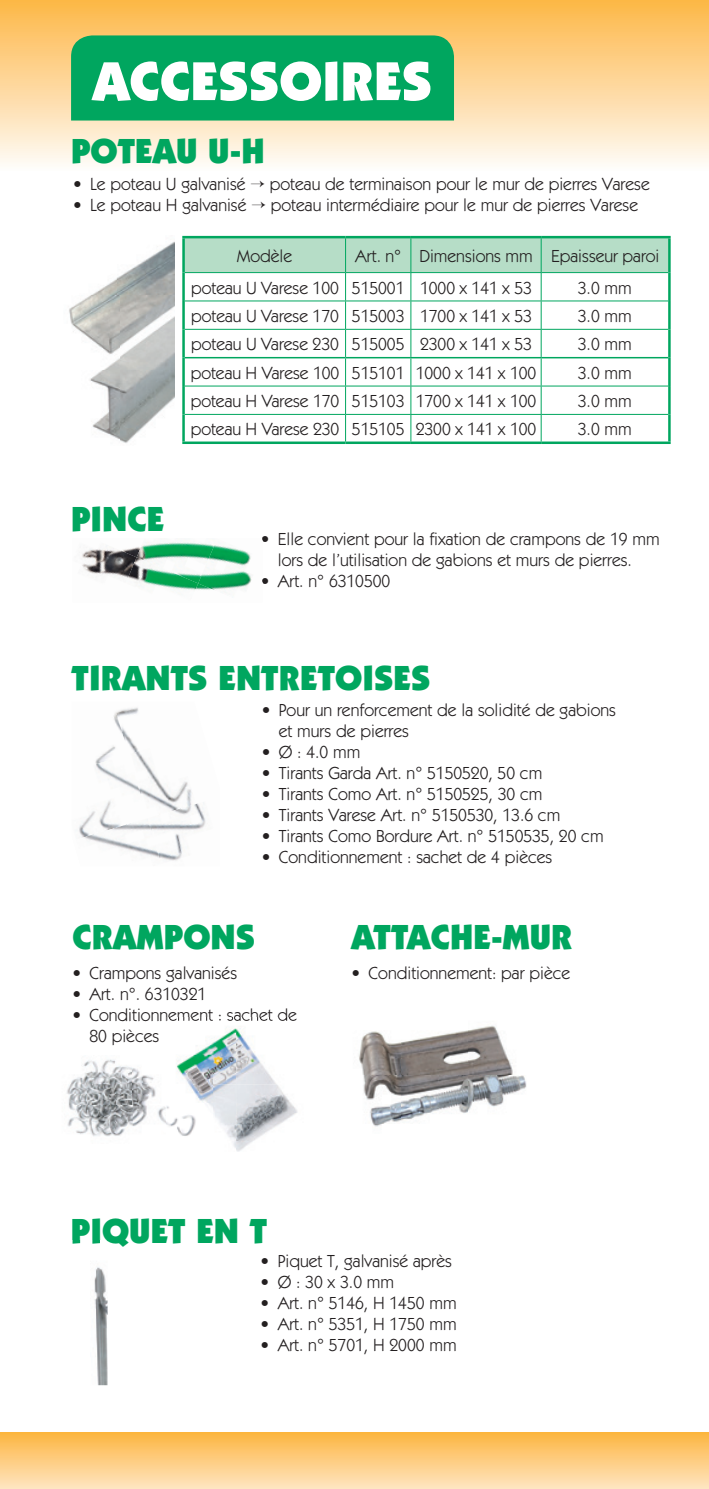
<style>
.page{position:relative;width:709px;height:1489px;background:#fff}
.page>*{position:absolute;margin:0;border:0;box-sizing:border-box;transform-origin:0 0}
.t1{font:900 55px "Itc Kabel";color:#fff}
.t2{font:900 35px "Itc Kabel";color:#00a65f}
.t3{font:17.5px/21px "Itc Kabel";color:#231f20}
</style>
<div class="page">
<div style="left:0;top:0;width:709px;height:170px;background:linear-gradient(to bottom,#fdb646,#fcfaf5)"></div>
<div style="left:0;top:1431px;width:709px;height:57px;background:linear-gradient(to bottom,#fcb43d,#ffe4c0)"></div>
<div style="left:71px;top:35px;width:383px;height:85px;background:#00a65f"></div>
<svg style="left:185px;top:238px;width:483px;height:203px"></svg>
<hr style="left:185px;top:357px;width:160px;height:1px;background:#00a65f">
<hr style="left:345px;top:357px;width:66px;height:1px;background:#00a65f">
<hr style="left:411px;top:357px;width:130px;height:1px;background:#00a65f">
<hr style="left:541px;top:357px;width:127px;height:1px;background:#00a65f">
<hr style="left:182px;top:236px;width:163px;height:2px;background:#00a65f">
<hr style="left:182px;top:238px;width:3px;height:34px;background:#00a65f">
<hr style="left:345px;top:236px;width:66px;height:2px;background:#00a65f">
<hr style="left:411px;top:236px;width:130px;height:2px;background:#00a65f">
<hr style="left:541px;top:236px;width:129px;height:2px;background:#00a65f">
<hr style="left:668px;top:238px;width:2px;height:34px;background:#00a65f">
<hr style="left:182px;top:272px;width:3px;height:29px;background:#00a65f">
<hr style="left:668px;top:272px;width:2px;height:29px;background:#00a65f">
<hr style="left:182px;top:301px;width:3px;height:28px;background:#00a65f">
<hr style="left:668px;top:301px;width:2px;height:28px;background:#00a65f">
<hr style="left:182px;top:329px;width:3px;height:28px;background:#00a65f">
<hr style="left:668px;top:329px;width:2px;height:28px;background:#00a65f">
<hr style="left:182px;top:357px;width:3px;height:29px;background:#00a65f">
<hr style="left:668px;top:357px;width:2px;height:29px;background:#00a65f">
<hr style="left:182px;top:386px;width:3px;height:28px;background:#00a65f">
<hr style="left:668px;top:386px;width:2px;height:28px;background:#00a65f">
<hr style="left:182px;top:414px;width:3px;height:27px;background:#00a65f">
<hr style="left:668px;top:414px;width:2px;height:27px;background:#00a65f">
<hr style="left:182px;top:441px;width:163px;height:3px;background:#00a65f">
<hr style="left:345px;top:441px;width:66px;height:3px;background:#00a65f">
<hr style="left:411px;top:441px;width:130px;height:3px;background:#00a65f">
<hr style="left:541px;top:441px;width:129px;height:3px;background:#00a65f">
<img style="left:117px;top:242px;width:57px;height:53px">
<img style="left:91px;top:278px;width:26px;height:17px">
<img style="left:69px;top:295px;width:105px;height:148px">
<img style="left:137px;top:542px;width:61px;height:15px">
<img style="left:198px;top:543px;width:54px;height:47px">
<img style="left:82px;top:545px;width:55px;height:31px">
<img style="left:117px;top:557px;width:81px;height:33px">
<img style="left:190px;top:583px;width:53px;height:10px">
<img style="left:67px;top:1059px;width:89px;height:46px">
<img style="left:67px;top:1105px;width:100px;height:31px">
<img style="left:167px;top:1020px;width:69px;height:64px">
<img style="left:236px;top:1020px;width:60px;height:64px">
<img style="left:213px;top:1084px;width:85px;height:68px">
<img style="left:167px;top:1017px;width:130px;height:3px">
<img style="left:167px;top:1055px;width:46px;height:81px">
<img style="left:72px;top:1240px;width:36px;height:144px">
<img style="left:73px;top:1240px;width:35px;height:6px">
<img style="left:129px;top:707px;width:10px;height:8px">
<img style="left:129px;top:736px;width:63px;height:61px">
<img style="left:148px;top:797px;width:58px;height:64px">
<img style="left:103px;top:708px;width:26px;height:46px">
<img style="left:87px;top:754px;width:61px;height:64px">
<img style="left:79px;top:818px;width:83px;height:43px">
<img style="left:359px;top:1025px;width:168px;height:102px">
<h1 class="t1" style="left:93px;top:47px;width:341px">ACCESSOIRES</h1>
<h2 class="t2" style="left:71px;top:129px;width:195px">POTEAU U-H</h2>
<p class="t3" style="left:73px;top:173px;width:578px">• Le poteau U galvanisé → poteau de terminaison pour le mur de pierres Varese</p>
<p class="t3" style="left:73px;top:194px;width:566px">• Le poteau H galvanisé → poteau intermédiaire pour le mur de pierres Varese</p>
<p class="t3" style="left:191px;top:239px;width:470px;line-height:32px;text-indent:164px">Art. n° Dimensions mm Epaisseur paroi poteau U Varese 100 515001 1000 x 141 x 53</p>
<p class="t3" style="left:237px;top:245px;width:57px">Modèle</p>
<p class="t3" style="left:578px;top:277px;width:55px">3.0 mm</p>
<h2 class="t2" style="left:71px;top:497px;width:95px">PINCE</h2>
<p class="t3" style="left:191px;top:305px;width:342px">poteau U Varese 170 515003 1700 x 141 x 53</p>
<p class="t3" style="left:578px;top:305px;width:55px">3.0 mm</p>
<p class="t3" style="left:191px;top:333px;width:342px">poteau U Varese 230 515005 2300 x 141 x 53</p>
<p class="t3" style="left:578px;top:333px;width:55px">3.0 mm</p>
<p class="t3" style="left:191px;top:362px;width:347px">poteau H Varese 100 515101 1000 x 141 x 100</p>
<p class="t3" style="left:578px;top:362px;width:55px">3.0 mm</p>
<p class="t3" style="left:191px;top:390px;width:347px">poteau H Varese 170 515103 1700 x 141 x 100</p>
<p class="t3" style="left:578px;top:390px;width:55px">3.0 mm</p>
<p class="t3" style="left:191px;top:418px;width:347px">poteau H Varese 230 515105 2300 x 141 x 100</p>
<p class="t3" style="left:578px;top:418px;width:55px">3.0 mm</p>
<p class="t3" style="left:278px;top:528px;width:383px;text-indent:-17px">• Elle convient pour la fixation de crampons de 19 mm lors de l’utilisation de gabions et murs de pierres.</p>
<p class="t3" style="left:261px;top:570px;width:131px">• Art. n° 6310500</p>
<h2 class="t2" style="left:72px;top:656px;width:360px">TIRANTS ENTRETOISES</h2>
<p class="t3" style="left:279px;top:699px;width:339px;text-indent:-17px">• Pour un renforcement de la solidité de gabions et murs de pierres</p>
<p class="t3" style="left:262px;top:741px;width:100px">• Ø : 4.0 mm</p>
<p class="t3" style="left:262px;top:762px;width:282px">• Tirants Garda Art. n° 5150520, 50 cm</p>
<p class="t3" style="left:262px;top:783px;width:282px">• Tirants Como Art. n° 5150525, 30 cm</p>
<p class="t3" style="left:262px;top:804px;width:300px">• Tirants Varese Art. n° 5150530, 13.6 cm</p>
<p class="t3" style="left:262px;top:825px;width:343px">• Tirants Como Bordure Art. n° 5150535, 20 cm</p>
<p class="t3" style="left:262px;top:846px;width:292px">• Conditionnement : sachet de 4 pièces</p>
<h2 class="t2" style="left:72px;top:915px;width:184px">CRAMPONS</h2>
<h2 class="t2" style="left:351px;top:915px;width:223px">ATTACHE-MUR</h2>
<p class="t3" style="left:72px;top:961px;width:166px">• Crampons galvanisés</p>
<p class="t3" style="left:72px;top:982px;width:135px">• Art. n°. 6310321</p>
<p class="t3" style="left:89px;top:1003px;width:209px;text-indent:-17px">• Conditionnement : sachet de<br>80 pièces</p>
<p class="t3" style="left:351px;top:961px;width:220px">• Conditionnement: par pièce</p>
<h2 class="t2" style="left:71px;top:1209px;width:198px">PIQUET EN T</h2>
<p class="t3" style="left:261px;top:1250px;width:193px">• Piquet T, galvanisé après</p>
<p class="t3" style="left:261px;top:1271px;width:135px">• Ø : 30 x 3.0 mm</p>
<p class="t3" style="left:261px;top:1292px;width:197px">• Art. n° 5146, H 1450 mm</p>
<p class="t3" style="left:261px;top:1313px;width:197px">• Art. n° 5351, H 1750 mm</p>
<p class="t3" style="left:261px;top:1334px;width:197px">• Art. n° 5701, H 2000 mm</p>
</div>
